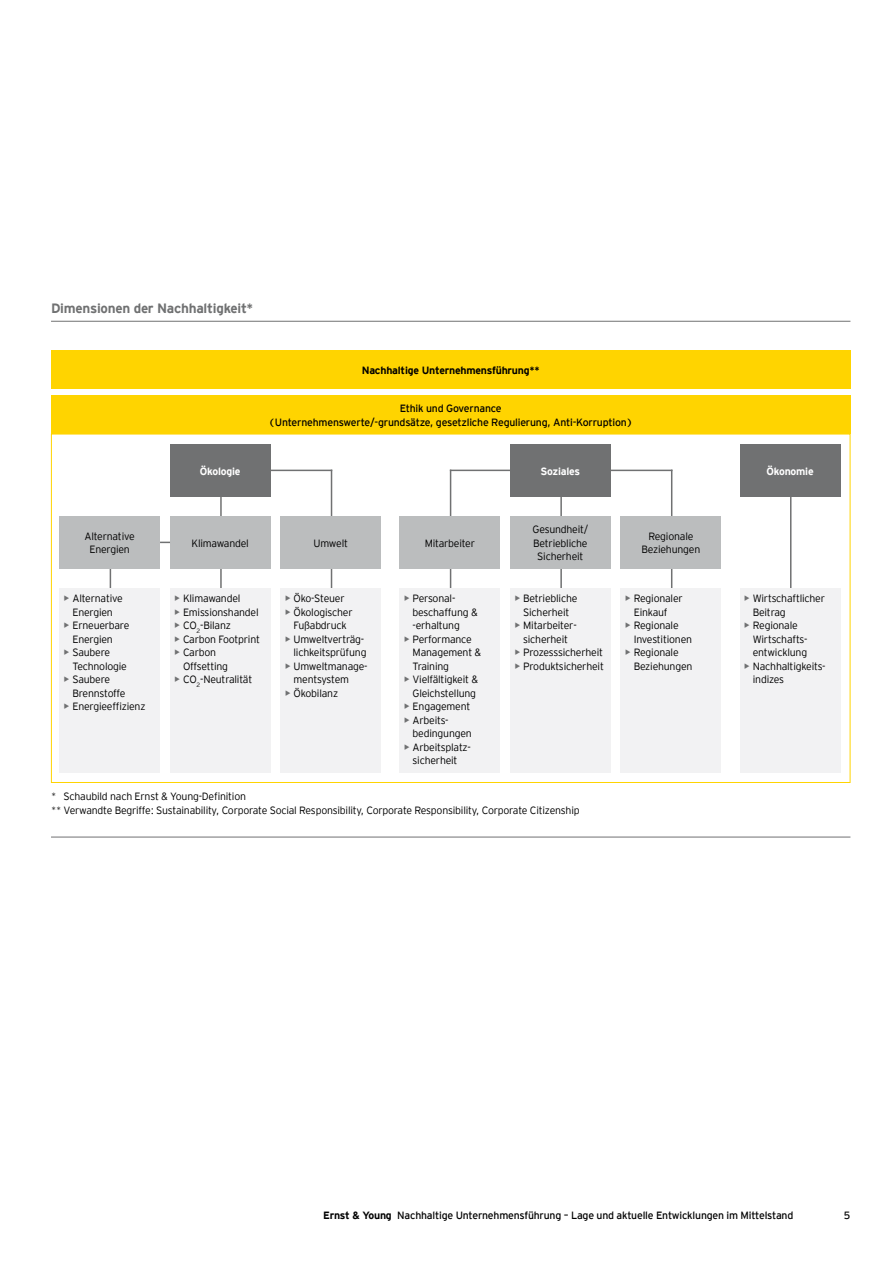
<style>
.page{position:relative;width:893px;height:1263px;background:#fff}
.page>*{position:absolute;margin:0;border:0;box-sizing:border-box;transform-origin:0 0}
.t1{font:700 13.5px "EY Interstate";letter-spacing:-.02em;color:#707172}
.t2{font:300 10.5px/13.5px "EY Interstate";letter-spacing:-.02em;color:#000}
.t3{font:10.5px/13.5px "EY Interstate";letter-spacing:-.02em;color:#000;text-align:center}
.t4{font:700 10.5px "EY Interstate";letter-spacing:-.02em;color:#000}
.t5{font:700 10.5px "EY Interstate";letter-spacing:-.02em;color:#fff}
.s1{font-weight:700;color:#707172}
.s2{font-weight:700}
</style>
<div class="page">
<svg style="left:220px;top:497px;width:2px;height:19px"></svg>
<hr style="left:271px;top:470px;width:60px;height:1px;background:#707172">
<hr style="left:331px;top:470px;width:1px;height:46px;background:#707172">
<hr style="left:671px;top:470px;width:1px;height:46px;background:#707172">
<hr style="left:451px;top:470px;width:58px;height:1px;background:#707172">
<hr style="left:450px;top:470px;width:1px;height:45px;background:#707172">
<svg style="left:560px;top:497px;width:2px;height:19px"></svg>
<hr style="left:790px;top:497px;width:1px;height:91px;background:#707172">
<svg style="left:671px;top:569px;width:1px;height:19px"></svg>
<svg style="left:560px;top:569px;width:2px;height:19px"></svg>
<svg style="left:450px;top:569px;width:1px;height:19px"></svg>
<svg style="left:331px;top:569px;width:1px;height:19px"></svg>
<svg style="left:110px;top:569px;width:1px;height:19px"></svg>
<svg style="left:220px;top:569px;width:2px;height:19px"></svg>
<div style="left:59px;top:588px;width:101px;height:184px;background:#f2f2f3"></div>
<div style="left:170px;top:588px;width:100px;height:184px;background:#f2f2f3"></div>
<div style="left:280px;top:588px;width:101px;height:184px;background:#f2f2f3"></div>
<div style="left:400px;top:588px;width:100px;height:184px;background:#f2f2f3"></div>
<div style="left:510px;top:588px;width:101px;height:184px;background:#f2f2f3"></div>
<div style="left:621px;top:588px;width:100px;height:184px;background:#f2f2f3"></div>
<div style="left:740px;top:588px;width:100px;height:184px;background:#f2f2f3"></div>
<div style="left:59px;top:516px;width:101px;height:53px;background:#bbbdbe"></div>
<div style="left:170px;top:516px;width:100px;height:53px;background:#bbbdbe"></div>
<div style="left:280px;top:516px;width:101px;height:53px;background:#bbbdbe"></div>
<div style="left:400px;top:516px;width:100px;height:53px;background:#bbbdbe"></div>
<div style="left:510px;top:516px;width:101px;height:53px;background:#bbbdbe"></div>
<div style="left:621px;top:516px;width:100px;height:53px;background:#bbbdbe"></div>
<div style="left:740px;top:444px;width:100px;height:53px;background:#707172"></div>
<div style="left:510px;top:444px;width:101px;height:53px;background:#707172"></div>
<div style="left:170px;top:444px;width:100px;height:53px;background:#707172"></div>
<hr style="left:611px;top:470px;width:61px;height:1px;background:#707172">
<hr style="left:51px;top:321px;width:799px;height:1px;background:#707172">
<hr style="left:51px;top:837px;width:799px;height:1px;background:#707172">
<div style="left:51px;top:351px;width:799px;height:38px;background:#ffd400"></div>
<div style="left:51px;top:396px;width:799px;height:38px;background:#ffd400"></div>
<p class="t1" style="left:51px;top:298px;width:204px">Dimensionen der Nachhaltigkeit*</p>
<p class="t4" style="left:362px;top:363px;width:180px">Nachhaltige Unternehmensführung**</p>
<p class="t3" style="left:269px;top:401px;width:366px">Ethik und Governance<br>(Unternehmenswerte/-grundsätze, gesetzliche Regulierung, Anti-Korruption)</p>
<p class="t5" style="left:200px;top:463px;width:42px">Ökologie</p>
<p class="t5" style="left:540px;top:463px;width:41px">Soziales</p>
<p class="t5" style="left:766px;top:463px;width:49px">Ökonomie</p>
<p class="t2" style="left:84px;top:529px;width:52px;text-align:center">Alternative<br>Energien</p>
<p class="t2" style="left:191px;top:535px;width:59px">Klimawandel</p>
<p class="t2" style="left:314px;top:535px;width:36px">Umwelt</p>
<p class="t2" style="left:425px;top:535px;width:52px">Mitarbeiter</p>
<p class="t2" style="left:64px;top:591px;width:60px;text-align:center"><span class="s1">•</span> Alternative<br>Energien</p>
<p class="t2" style="left:72px;top:618px;width:59px;text-indent:-9px"><span class="s1">•</span> Erneuerbare<br>Energien</p>
<p class="t2" style="left:72px;top:645px;width:56px;text-indent:-9px"><span class="s1">•</span> Saubere<br>Technologie</p>
<p class="t2" style="left:72px;top:672px;width:55px;text-indent:-9px"><span class="s1">•</span> Saubere<br>Brennstoffe</p>
<p class="t2" style="left:64px;top:699px;width:83px"><span class="s1">•</span> Energieeffizienz</p>
<p class="t2" style="left:174px;top:591px;width:67px"><span class="s1">•</span> Klimawandel</p>
<p class="t2" style="left:174px;top:605px;width:86px"><span class="s1">•</span> Emissionshandel</p>
<p class="t2" style="left:174px;top:618px;width:58px"><span class="s1">•</span> CO<sub>2</sub>-Bilanz</p>
<p class="t2" style="left:174px;top:632px;width:87px"><span class="s1">•</span> Carbon Footprint</p>
<p class="t2" style="left:183px;top:645px;width:47px;text-indent:-9px"><span class="s1">•</span> Carbon<br>Offsetting</p>
<p class="t2" style="left:174px;top:672px;width:79px"><span class="s1">•</span> CO<sub>2</sub>-Neutralität</p>
<p class="t2" style="left:285px;top:591px;width:61px"><span class="s1">•</span> Öko-Steuer</p>
<p class="t2" style="left:285px;top:605px;width:69px;text-align:center"><span class="s1">•</span> Ökologischer<br>Fußabdruck</p>
<p class="t2" style="left:285px;top:632px;width:83px;text-align:right"><span class="s1">•</span> Umweltverträg&shy;lichkeitsprüfung</p>
<p class="t2" style="left:294px;top:659px;width:76px;text-indent:-9px"><span class="s1">•</span> Umweltmanage&shy;mentsystem</p>
<p class="t2" style="left:285px;top:686px;width:55px"><span class="s1">•</span> Ökobilanz</p>
<p class="t2" style="left:413px;top:591px;width:67px;text-indent:-9px"><span class="s1">•</span> Personal&shy;beschaffung &amp; -erhaltung</p>
<p class="t2" style="left:413px;top:632px;width:70px;text-indent:-9px"><span class="s1">•</span> Performance<br>Management &amp;<br>Training</p>
<p class="t2" style="left:404px;top:672px;width:76px;text-align:right"><span class="s1">•</span> Vielfältigkeit &amp;<br>Gleichstellung</p>
<p class="t2" style="left:404px;top:699px;width:68px"><span class="s1">•</span> Engagement</p>
<p class="t2" style="left:413px;top:713px;width:61px;text-indent:-9px"><span class="s1">•</span> Arbeits&shy;bedingungen</p>
<p class="t2" style="left:404px;top:740px;width:68px;text-align:center"><span class="s1">•</span> Arbeitsplatz&shy;sicherheit</p>
<p class="t2" style="left:533px;top:522px;width:57px;text-align:center">Gesundheit/<br>Betriebliche<br>Sicherheit</p>
<p class="t2" style="left:642px;top:529px;width:60px;text-align:center">Regionale<br>Beziehungen</p>
<p class="t2" style="left:515px;top:591px;width:64px;text-align:center"><span class="s1">•</span> Betriebliche<br>Sicherheit</p>
<p class="t2" style="left:515px;top:618px;width:64px;text-align:center"><span class="s1">•</span> Mitarbeiter&shy;sicherheit</p>
<p class="t2" style="left:515px;top:645px;width:90px"><span class="s1">•</span> Prozesssicherheit</p>
<p class="t2" style="left:515px;top:659px;width:91px"><span class="s1">•</span> Produktsicherheit</p>
<p class="t2" style="left:634px;top:591px;width:51px;text-indent:-9px"><span class="s1">•</span> Regionaler<br>Einkauf</p>
<p class="t2" style="left:634px;top:618px;width:60px;text-indent:-9px"><span class="s1">•</span> Regionale<br>Investitionen</p>
<p class="t2" style="left:634px;top:645px;width:60px;text-indent:-9px"><span class="s1">•</span> Regionale<br>Beziehungen</p>
<p class="t2" style="left:51px;top:789px;width:530px">* Schaubild nach Ernst &amp; Young-Definition<br>** Verwandte Begriffe: Sustainability, Corporate Social Responsibility, Corporate Responsibility, Corporate Citizenship</p>
<p class="t2" style="left:753px;top:591px;width:74px;text-indent:-9px"><span class="s1">•</span> Wirtschaftlicher<br>Beitrag</p>
<p class="t2" style="left:753px;top:618px;width:56px;text-indent:-9px"><span class="s1">•</span> Regionale<br>Wirtschafts&shy;entwicklung</p>
<p class="t2" style="left:753px;top:659px;width:74px;text-indent:-9px"><span class="s1">•</span> Nachhaltigkeits&shy;indizes</p>
<p class="t3" style="left:323px;top:1208px;width:472px"><span class="s2">Ernst &amp; Young</span> Nachhaltige Unternehmensführung – Lage und aktuelle Entwicklungen im Mittelstand</p>
<p class="t3" style="left:844px;top:1208px;width:8px">5</p>
</div>
